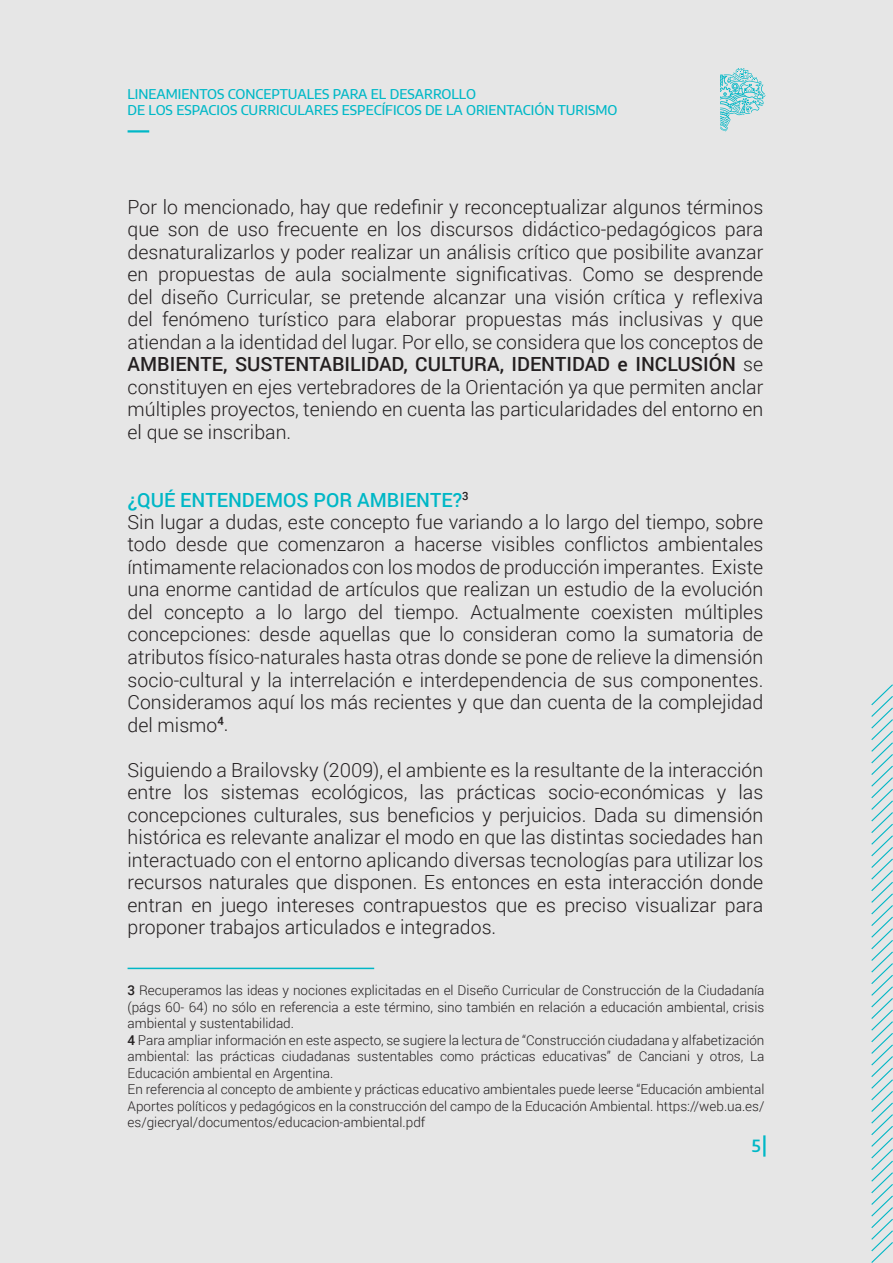
<style>
.page{position:relative;width:893px;height:1263px;background:#e6e6e6}
.page>*{position:absolute;margin:0;border:0;box-sizing:border-box;transform-origin:0 0}
.t1{font:300 19.5px/22.5px "Roboto";color:#231f20;text-align:justify}
.t2{font:600 16.5px "Encode Sans";color:#00b8c7}
.t3{font:300 13.5px/16.5px "Roboto";color:#231f20}
.t4{font:500 13.5px/16.2px "Encode Sans";color:#00b8c7}
.s1{font-weight:500}
.s2{font-weight:500;color:#00b7c6}
</style>
<div class="page">
<hr style="left:763px;top:1135px;width:2px;height:21px;background:#00b8c7">
<svg style="left:720px;top:68px;width:45px;height:63px"></svg>
<hr style="left:128px;top:130px;width:21px;height:3px;background:#00b8c7">
<svg style="left:871px;top:684px;width:22px;height:579px"></svg>
<hr style="left:128px;top:968px;width:246px;height:1px;background:#00b7c6">
<p class="t4" style="left:128px;top:85px;width:491px">LINEAMIENTOS CONCEPTUALES PARA EL DESARROLLO<br>DE LOS ESPACIOS CURRICULARES ESPECÍFICOS DE LA ORIENTACIÓN TURISMO</p>
<p class="t1" style="left:128px;top:195px;width:637px">Por lo mencionado, hay que redefinir y reconceptualizar algunos términos que son de uso frecuente en los discursos didáctico-pedagógicos para desnaturalizarlos y poder realizar un análisis crítico que posibilite avanzar en propuestas de aula socialmente significativas. Como se desprende del diseño Curricular, se pretende alcanzar una visión crítica y reflexiva del fenómeno turístico para elaborar propuestas más inclusivas y que atiendan a la identidad del lugar. Por ello, se considera que los conceptos de <span class="s1">AMBIENTE, SUSTENTABILIDAD, CULTURA, IDENTIDAD e INCLUSIÓN</span> se constituyen en ejes vertebradores de la Orientación ya que permiten anclar múltiples proyectos, teniendo en cuenta las particularidades del entorno en el que se inscriban.</p>
<p class="t1" style="left:128px;top:488px;width:637px;text-align:left"><span class="s2">¿QUÉ ENTENDEMOS POR AMBIENTE?</span><sup>3<br></sup>Sin lugar a dudas, este concepto fue variando a lo largo del tiempo, sobre todo desde que comenzaron a hacerse visibles conflictos ambientales íntimamente relacionados con los modos de producción imperantes. Existe una enorme cantidad de artículos que realizan un estudio de la evolución del concepto a lo largo del tiempo. Actualmente coexisten múltiples concepciones: desde aquellas que lo consideran como la sumatoria de atributos físico-naturales hasta otras donde se pone de relieve la dimensión socio-cultural y la interrelación e interdependencia de sus componentes.<br>Consideramos aquí los más recientes y que dan cuenta de la complejidad del mismo<sup>4</sup>.</p>
<p class="t1" style="left:128px;top:758px;width:637px">Siguiendo a Brailovsky (2009), el ambiente es la resultante de la interacción entre los sistemas ecológicos, las prácticas socio-económicas y las concepciones culturales, sus beneficios y perjuicios. Dada su dimensión histórica es relevante analizar el modo en que las distintas sociedades han interactuado con el entorno aplicando diversas tecnologías para utilizar los recursos naturales que disponen. Es entonces en esta interacción donde entran en juego intereses contrapuestos que es preciso visualizar para proponer trabajos articulados e integrados.</p>
<p class="t3" style="left:128px;top:982px;width:638px"><span class="s1">3</span> Recuperamos las ideas y nociones explicitadas en el Diseño Curricular de Construcción de la Ciudadanía (págs 60- 64) no sólo en referencia a este término, sino también en relación a educación ambiental, crisis ambiental y sustentabilidad.<br><span class="s1">4</span> Para ampliar información en este aspecto, se sugiere la lectura de “Construcción ciudadana y alfabetización ambiental: las prácticas ciudadanas sustentables como prácticas educativas” de Canciani y otros, La Educación ambiental en Argentina.<br>En referencia al concepto de ambiente y prácticas educativo ambientales puede leerse “Educación ambiental Aportes políticos y pedagógicos en la construcción del campo de la Educación Ambiental. https://web.ua.es/ es/giecryal/documentos/educacion-ambiental.pdf</p>
<p class="t2" style="left:752px;top:1134px;width:10px">5</p>
</div>
